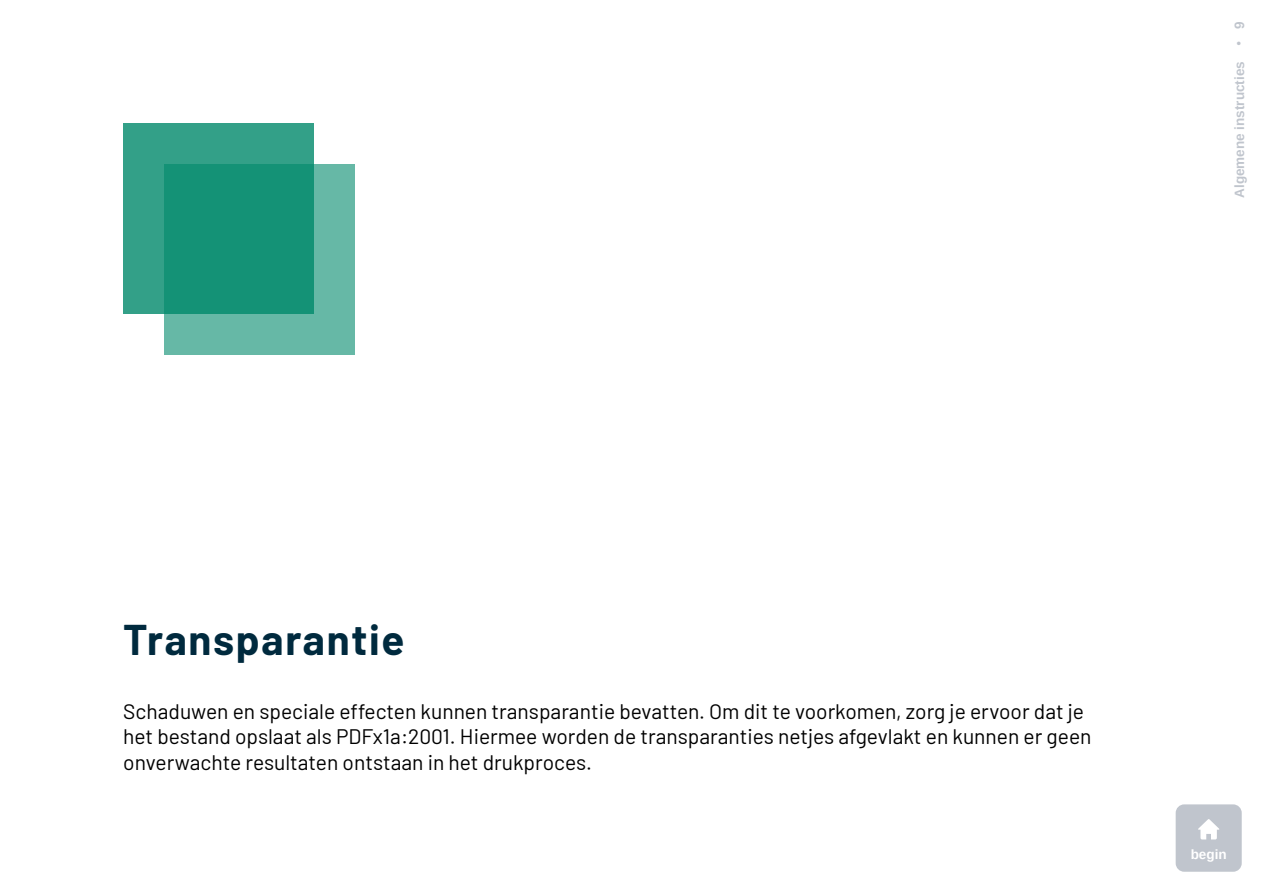
<style>
.page{position:relative;width:1263px;height:893px;background:#fff}
.page>*{position:absolute;margin:0;border:0;box-sizing:border-box;transform-origin:0 0}
.t1{font:700 42px "Barlow";letter-spacing:.04em;color:#002a3e}
.t2{font:21px/25.2px "Barlow";color:#000}
.t3{font:700 13.5px "Arimo";color:#c0c5cd}
.t4{font:700 13.5px "Arimo";color:#fff}
</style>
<div class="page">
<div style="left:1176px;top:804px;width:66px;height:68px;background:#c0c5cd;border-radius:9px"></div>
<svg style="left:1198px;top:819px;width:21px;height:20px"></svg>
<div style="left:165px;top:165px;width:190px;height:190px;background:#66b8a6"></div>
<svg style="left:123px;top:123px;width:191px;height:191px;background:#1f977c"></svg>
<p class="t3" style="left:1230px;top:198px;width:178px;rotate:-90deg">Algemene instructies <sup>•</sup> 9</p>
<h1 class="t1" style="left:123px;top:609px;width:283px">Transparantie</h1>
<p class="t2" style="left:123px;top:697px;width:970px">Schaduwen en speciale effecten kunnen transparantie bevatten. Om dit te voorkomen, zorg je ervoor dat je het bestand opslaat als PDFx1a:2001. Hiermee worden de transparanties netjes afgevlakt en kunnen er geen onverwachte resultaten ontstaan in het drukproces.</p>
<p class="t4" style="left:1191px;top:845px;width:38px">begin</p>
</div>
